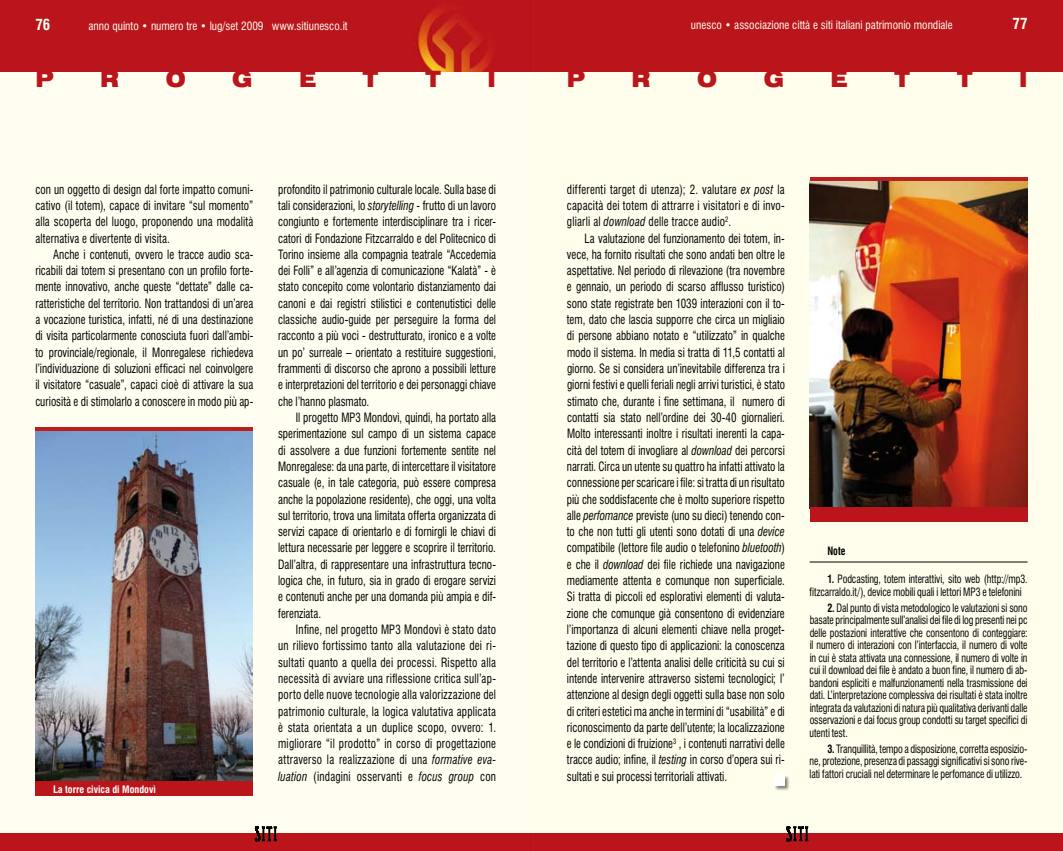
<style>
.page{position:relative;width:1063px;height:851px;background:#fff}
.page>*{position:absolute;margin:0;border:0;box-sizing:border-box;transform-origin:0 0}
.t1{font:900 expanded 22.5px "Swiss 721 BT";color:#bb151c;scale:.85 1}
.t2{font:700 condensed 15px "Swiss 721 BT";color:#fffef1}
.t3{font:condensed 12.5px/16.2px "Swiss 721 BT";letter-spacing:.01em;color:#000;text-align:justify;scale:.88 1}
.t4{font:condensed 11.25px/12.5px "Swiss 721 BT";letter-spacing:-.01em;color:#000;text-align:justify;scale:.88 1}
.t5{font:condensed 11.25px "Swiss 721 BT";color:#fffef1}
.t6{font:700 condensed 11.25px "Swiss 721 BT";color:#000;scale:.88 1}
.t7{font:700 condensed 10px "Swiss 721 BT";color:#fff}
.s1{font-style:italic}
.s2{font-weight:700}
</style>
<div class="page">
<div style="left:0;top:0;width:531px;height:850px;background:#fffef1"></div>
<div style="left:531px;top:0;width:532px;height:850px;background:#fffdec"></div>
<img style="left:810px;top:181px;width:217px;height:326px">
<img style="left:35px;top:431px;width:218px;height:350px">
<div style="left:0;top:0;width:531px;height:71px;background:#ba151c"></div>
<div style="left:0;top:833px;width:1063px;height:17px;background:#bb151c"></div>
<div style="left:531px;top:0;width:532px;height:71px;background:#bb151c"></div>
<svg style="left:255px;top:826px;width:21px;height:15px"></svg>
<svg style="left:787px;top:826px;width:21px;height:15px"></svg>
<hr style="left:810px;top:561px;width:218px;height:1px;background:#000">
<div style="left:810px;top:507px;width:218px;height:14px;background:#bb151c"></div>
<div style="left:35px;top:781px;width:218px;height:14px;background:#bb151c"></div>
<hr style="left:810px;top:177px;width:218px;height:4px;background:#bc1e1e">
<hr style="left:35px;top:427px;width:218px;height:4px;background:#bc1e1e">
<div style="left:773px;top:774px;width:18px;height:17px;background:#000;opacity:.5"></div>
<div style="left:774px;top:775px;width:11px;height:11px;background:#fff"></div>
<p class="t2" style="left:35px;top:16px;width:16px">76</p>
<p class="t5" style="left:89px;top:19px;width:261px">anno quinto • numero tre • lug/set 2009 www.sitiunesco.it</p>
<p class="t5" style="left:691px;top:18px;width:263px">unesco • associazione città e siti italiani patrimonio mondiale</p>
<p class="t2" style="left:1013px;top:14px;width:8px">77</p>
<h1 class="t1" style="left:35px;top:65px;width:23px">P</h1>
<h1 class="t1" style="left:100px;top:65px;width:24px">R</h1>
<h1 class="t1" style="left:166px;top:65px;width:25px">O</h1>
<h1 class="t1" style="left:232px;top:65px;width:25px">G</h1>
<h1 class="t1" style="left:299px;top:65px;width:21px">E</h1>
<h1 class="t1" style="left:363px;top:65px;width:20px">T</h1>
<h1 class="t1" style="left:426px;top:65px;width:20px">T</h1>
<h1 class="t1" style="left:488px;top:65px;width:11px">I</h1>
<h1 class="t1" style="left:567px;top:65px;width:23px">P</h1>
<h1 class="t1" style="left:632px;top:65px;width:24px">R</h1>
<h1 class="t1" style="left:697px;top:65px;width:25px">O</h1>
<h1 class="t1" style="left:764px;top:65px;width:25px">G</h1>
<h1 class="t1" style="left:831px;top:65px;width:21px">E</h1>
<h1 class="t1" style="left:894px;top:65px;width:20px">T</h1>
<h1 class="t1" style="left:957px;top:65px;width:20px">T</h1>
<h1 class="t1" style="left:1019px;top:65px;width:11px">I</h1>
<p class="t3" style="left:35px;top:181px;width:249px">con un oggetto di design dal forte impatto comuni&shy;cativo (il totem), capace di invitare “sul momento” alla scoperta del luogo, proponendo una modalità alternativa e divertente di visita.</p>
<p class="t3" style="left:35px;top:246px;width:249px;text-indent:18px">Anche i contenuti, ovvero le tracce audio sca&shy;ricabili dai totem si presentano con un profilo forte&shy;mente innovativo, anche queste “dettate” dalle ca&shy;ratteristiche del territorio. Non trattandosi di un’area a vocazione turistica, infatti, né di una destinazione di visita particolarmente conosciuta fuori dall’ambi&shy;to provinciale/regionale, il Monregalese richiedeva l’individuazione di soluzioni efficaci nel coinvolgere il visitatore “casuale”, capaci cioè di attivare la sua curiosità e di stimolarlo a conoscere in modo più ap-</p>
<p class="t7" style="left:53px;top:783px;width:104px">La torre civica di Mondovì</p>
<p class="t3" style="left:278px;top:181px;width:249px">profondito il patrimonio culturale locale. Sulla base di tali considerazioni, lo <span class="s1">storytelling</span> - frutto di un lavoro congiunto e fortemente interdisciplinare tra i ricer&shy;catori di Fondazione Fitzcarraldo e del Politecnico di Torino insieme alla compagnia teatrale “Accedemia dei Folli” e all’agenzia di comunicazione “Kalatà” - è stato concepito come volontario distanziamento dai canoni e dai registri stilistici e contenutistici delle classiche audio-guide per perseguire la forma del racconto a più voci - destrutturato, ironico e a volte un po’ surreale – orientato a restituire suggestioni, frammenti di discorso che aprono a possibili letture e interpretazioni del territorio e dei personaggi chiave che l’hanno plasmato.</p>
<p class="t3" style="left:278px;top:409px;width:249px;text-indent:18px">Il progetto MP3 Mondovì, quindi, ha portato alla sperimentazione sul campo di un sistema capace di assolvere a due funzioni fortemente sentite nel Monregalese: da una parte, di intercettare il visitatore casuale (e, in tale categoria, può essere compresa anche la popolazione residente), che oggi, una volta sul territorio, trova una limitata offerta organizzata di servizi capace di orientarlo e di fornirgli le chiavi di lettura necessarie per leggere e scoprire il territorio.<br>Dall’altra, di rappresentare una infrastruttura tecno&shy;logica che, in futuro, sia in grado di erogare servizi e contenuti anche per una domanda più ampia e dif&shy;ferenziata.</p>
<p class="t3" style="left:278px;top:621px;width:249px;text-indent:18px">Infine, nel progetto MP3 Mondovì è stato dato un rilievo fortissimo tanto alla valutazione dei ri&shy;sultati quanto a quella dei processi. Rispetto alla necessità di avviare una riflessione critica sull’ap&shy;porto delle nuove tecnologie alla valorizzazione del patrimonio culturale, la logica valutativa applicata è stata orientata a un duplice scopo, ovvero: 1. migliorare “il prodotto” in corso di progettazione attraverso la realizzazione di una <span class="s1">formative eva&shy;luation</span> (indagini osservanti e <span class="s1">focus group</span> con</p>
<p class="t3" style="left:567px;top:181px;width:249px">differenti target di utenza); 2. valutare <span class="s1">ex post</span> la capacità dei totem di attrarre i visitatori e di invo&shy;gliarli al <span class="s1">download</span> delle tracce audio<sup>2</sup>.</p>
<p class="t3" style="left:567px;top:230px;width:249px;text-indent:18px">La valutazione del funzionamento dei totem, in&shy;vece, ha fornito risultati che sono andati ben oltre le aspettative. Nel periodo di rilevazione (tra novembre e gennaio, un periodo di scarso afflusso turistico) sono state registrate ben 1039 interazioni con il to&shy;tem, dato che lascia supporre che circa un migliaio di persone abbiano notato e “utilizzato” in qualche modo il sistema. In media si tratta di 11,5 contatti al giorno. Se si considera un’inevitabile differenza tra i giorni festivi e quelli feriali negli arrivi turistici, è stato stimato che, durante i fine settimana, il numero di contatti sia stato nell’ordine dei 30-40 giornalieri.<br>Molto interessanti inoltre i risultati inerenti la capa&shy;cità del totem di invogliare al <span class="s1">download</span> dei percorsi narrati. Circa un utente su quattro ha infatti attivato la connessione per scaricare i file: si tratta di un risultato più che soddisfacente che è molto superiore rispetto alle <span class="s1">perfomance</span> previste (uno su dieci) tenendo con&shy;to che non tutti gli utenti sono dotati di una <span class="s1">device </span>compatibile (lettore file audio o telefonino <span class="s1">bluetooth</span>) e che il <span class="s1">download</span> dei file richiede una navigazione mediamente attenta e comunque non superficiale.<br>Si tratta di piccoli ed esplorativi elementi di valuta&shy;zione che comunque già consentono di evidenziare l’importanza di alcuni elementi chiave nella proget&shy;tazione di questo tipo di applicazioni: la conoscenza del territorio e l’attenta analisi delle criticità su cui si intende intervenire attraverso sistemi tecnologici; l’ attenzione al design degli oggetti sulla base non solo di criteri estetici ma anche in termini di “usabilità” e di riconoscimento da parte dell’utente; la localizzazione e le condizioni di fruizione<sup>3</sup> , i contenuti narrativi delle tracce audio; infine, il <span class="s1">testing</span> in corso d’opera sui ri&shy;sultati e sui processi territoriali attivati.</p>
<p class="t6" style="left:827px;top:543px;width:22px">Note</p>
<p class="t4" style="left:810px;top:572px;width:249px;text-indent:18px"><span class="s2">1.</span> Podcasting, totem interattivi, sito web (http://mp3. fitzcarraldo.it/), device mobili quali i lettori MP3 e telefonini</p>
<p class="t4" style="left:810px;top:601px;width:249px;text-indent:18px"><span class="s2">2.</span> Dal punto di vista metodologico le valutazioni si sono basate principalmente sull’analisi dei file di log presenti nei pc delle postazioni interattive che consentono di conteggiare: il numero di interazioni con l’interfaccia, il numero di volte in cui è stata attivata una connessione, il numero di volte in cui il download dei file è andato a buon fine, il numero di ab&shy;bandoni espliciti e malfunzionamenti nella trasmissione dei dati. L’interpretazione complessiva dei risultati è stata inoltre integrata da valutazioni di natura più qualitativa derivanti dalle osservazioni e dai focus group condotti su target specifici di utenti test.</p>
<p class="t4" style="left:810px;top:742px;width:249px;text-indent:18px"><span class="s2">3.</span> Tranquillità, tempo a disposizione, corretta esposizio&shy;ne, protezione, presenza di passaggi significativi si sono rive&shy;lati fattori cruciali nel determinare le perfomance di utilizzo.</p>
</div>
